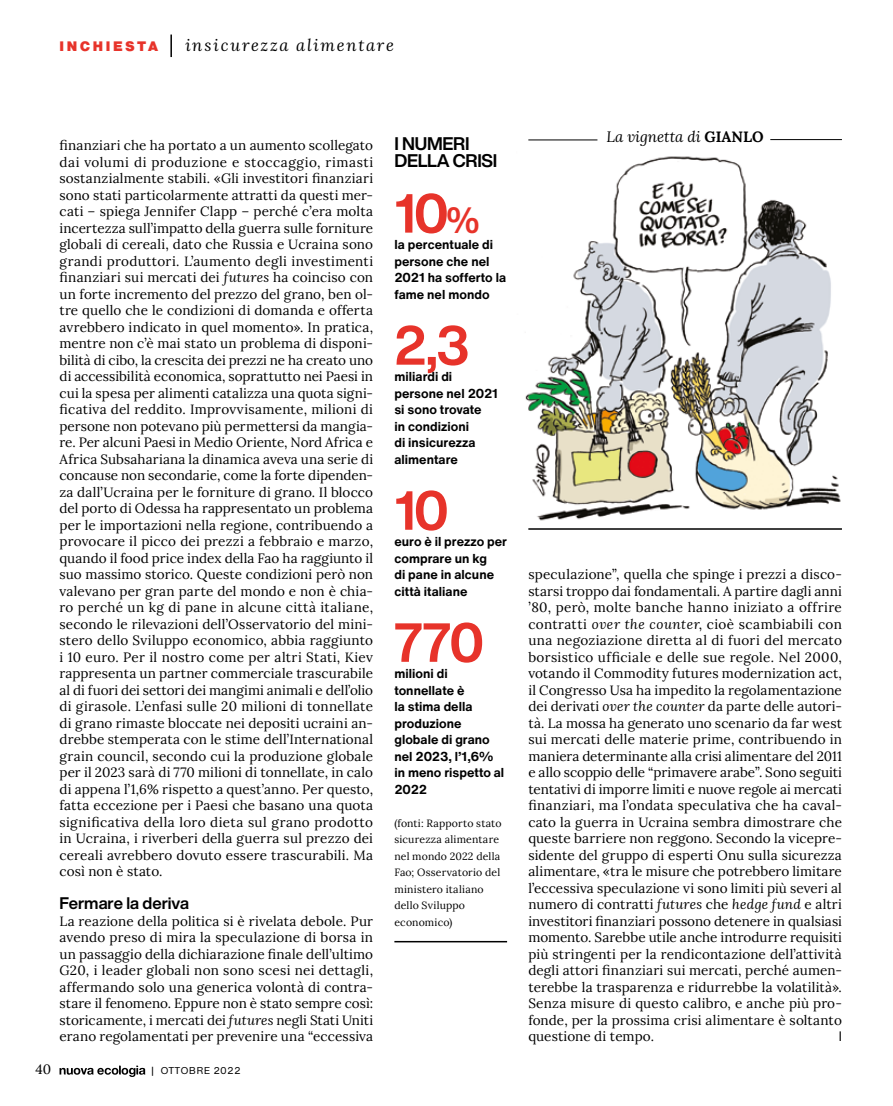
<style>
.page{position:relative;width:893px;height:1106px;background:#fff}
.page>*{position:absolute;margin:0;border:0;box-sizing:border-box;transform-origin:0 0}
.t1{font:700 54px "Helvetica Now Display";letter-spacing:-.035em;color:#e7332a}
.t2{font:700 18px/16.5px "Helvetica Now Display";letter-spacing:-.01em;color:#000}
.t3{font:italic 16.5px "Lora";letter-spacing:.105em;color:#000}
.t4{font:700 16.5px "Helvetica Now Display";color:#000}
.t5{font:italic 15px "Lora";color:#000}
.t6{font:13.5px/16.5px "Lora";letter-spacing:.01em;color:#000;text-align:justify}
.t7{font:900 13.5px "Helvetica Now Text";letter-spacing:.185em;color:#e7332a}
.t8{font:13.5px "Myriad Pro";color:#000}
.t9{font:700 12.75px/16.5px "Helvetica Now Text";color:#000}
.t10{font:10.5px/16.5px "Lora";letter-spacing:.015em;color:#000}
.t11{font:9px "Helvetica Now Micro";letter-spacing:.02em;color:#000}
.s1{font-style:italic}
.s2{font-size:36px}
.s3{font-weight:700;font-style:normal}
</style>
<div class="page">
<svg style="left:60px;top:1065px;width:85px;height:12px"></svg>
<hr style="left:170px;top:35px;width:2px;height:22px;background:#000">
<hr style="left:528px;top:140px;width:69px;height:1px;background:#000">
<img style="left:525px;top:156px;width:316px;height:365px">
<hr style="left:528px;top:528px;width:314px;height:2px;background:#000">
<hr style="left:394px;top:941px;width:113px;height:1px;background:#000">
<hr style="left:770px;top:139px;width:72px;height:1px;background:#000">
<p class="t7" style="left:60px;top:36px;width:100px">INCHIESTA</p>
<p class="t3" style="left:185px;top:34px;width:210px">insicurezza alimentare</p>
<p class="t6" style="left:60px;top:136px;width:315px">finanziari che ha portato a un aumento scollegato dai volumi di produzione e stoccaggio, rimasti sostanzialmente stabili. «Gli investitori finanziari sono stati particolarmente attratti da questi mer&shy;cati – spiega Jennifer Clapp – perché c’era molta incertezza sull’impatto della guerra sulle forniture globali di cereali, dato che Russia e Ucraina sono grandi produttori. L’aumento degli investimenti finanziari sui mercati dei <span class="s1">futures</span> ha coinciso con un forte incremento del prezzo del grano, ben ol&shy;tre quello che le condizioni di domanda e offerta avrebbero indicato in quel momento». In pratica, mentre non c’è mai stato un problema di disponi&shy;bilità di cibo, la crescita dei prezzi ne ha creato uno di accessibilità economica, soprattutto nei Paesi in cui la spesa per alimenti catalizza una quota signi&shy;ficativa del reddito. Improvvisamente, milioni di persone non potevano più permettersi da mangia&shy;re. Per alcuni Paesi in Medio Oriente, Nord Africa e Africa Subsahariana la dinamica aveva una serie di concause non secondarie, come la forte dipenden&shy;za dall’Ucraina per le forniture di grano. Il blocco del porto di Odessa ha rappresentato un problema per le importazioni nella regione, contribuendo a provocare il picco dei prezzi a febbraio e marzo, quando il food price index della Fao ha raggiunto il suo massimo storico. Queste condizioni però non valevano per gran parte del mondo e non è chia&shy;ro perché un kg di pane in alcune città italiane, secondo le rilevazioni dell’Osservatorio del mini&shy;stero dello Sviluppo economico, abbia raggiunto i 10 euro. Per il nostro come per altri Stati, Kiev rappresenta un partner commerciale trascurabile al di fuori dei settori dei mangimi animali e dell’olio di girasole. L’enfasi sulle 20 milioni di tonnellate di grano rimaste bloccate nei depositi ucraini an&shy;drebbe stemperata con le stime dell’International grain council, secondo cui la produzione globale per il 2023 sarà di 770 milioni di tonnellate, in calo di appena l’1,6% rispetto a quest’anno. Per questo, fatta eccezione per i Paesi che basano una quota significativa della loro dieta sul grano prodotto in Ucraina, i riverberi della guerra sul prezzo dei cereali avrebbero dovuto essere trascurabili. Ma così non è stato.</p>
<p class="t4" style="left:60px;top:892px;width:131px">Fermare la deriva</p>
<p class="t6" style="left:60px;top:912px;width:315px">La reazione della politica si è rivelata debole. Pur avendo preso di mira la speculazione di borsa in un passaggio della dichiarazione finale dell’ultimo G20, i leader globali non sono scesi nei dettagli, affermando solo una generica volontà di contra&shy;stare il fenomeno. Eppure non è stato sempre così: storicamente, i mercati dei <span class="s1">futures</span> negli Stati Uniti erano regolamentati per prevenire una “eccessiva</p>
<p class="t6" style="left:36px;top:1060px;width:17px">40</p>
<p class="t11" style="left:151px;top:1064px;width:91px">| OTTOBRE 2022</p>
<h2 class="t2" style="left:394px;top:135px;width:104px">I NUMERI<br>DELLA CRISI</h2>
<h1 class="t1" style="left:394px;top:176px;width:86px">10<span class="s2">%</span></h1>
<p class="t9" style="left:394px;top:236px;width:113px">la percentuale di persone che nel<br>2021 ha sofferto la fame nel mondo</p>
<h1 class="t1" style="left:394px;top:308px;width:76px">2,3</h1>
<p class="t9" style="left:394px;top:368px;width:105px">miliardi di persone nel 2021 si sono trovate<br>in condizioni<br>di insicurezza alimentare</p>
<h1 class="t1" style="left:394px;top:473px;width:56px">10</h1>
<p class="t9" style="left:394px;top:533px;width:114px">euro è il prezzo per comprare un kg<br>di pane in alcune città italiane</p>
<h1 class="t1" style="left:394px;top:605px;width:91px">770</h1>
<p class="t9" style="left:394px;top:665px;width:111px">milioni di tonnellate è<br>la stima della produzione globale di grano nel 2023, l’1,6% in meno rispetto al<br>2022</p>
<p class="t10" style="left:394px;top:814px;width:109px">(fonti: Rapporto stato sicurezza alimentare nel mondo 2022 della<br>Fao; Osservatorio del ministero italiano dello Sviluppo economico)</p>
<p class="t5" style="left:606px;top:126px;width:159px">La vignetta di <span class="s3">GIANLO</span></p>
<p class="t6" style="left:528px;top:565px;width:315px">speculazione”, quella che spinge i prezzi a disco&shy;starsi troppo dai fondamentali. A partire dagli anni ’80, però, molte banche hanno iniziato a offrire contratti <span class="s1">over the counter</span>, cioè scambiabili con una negoziazione diretta al di fuori del mercato borsistico ufficiale e delle sue regole. Nel 2000, votando il Commodity futures modernization act, il Congresso Usa ha impedito la regolamentazione dei derivati <span class="s1">over the counter</span> da parte delle autori&shy;tà. La mossa ha generato uno scenario da far west sui mercati delle materie prime, contribuendo in maniera determinante alla crisi alimentare del 2011 e allo scoppio delle “primavere arabe”. Sono seguiti tentativi di imporre limiti e nuove regole ai mercati finanziari, ma l’ondata speculativa che ha caval&shy;cato la guerra in Ucraina sembra dimostrare che queste barriere non reggono. Secondo la vicepre&shy;sidente del gruppo di esperti Onu sulla sicurezza alimentare, «tra le misure che potrebbero limitare l’eccessiva speculazione vi sono limiti più severi al numero di contratti <span class="s1">futures</span> che <span class="s1">hedge fund</span> e altri investitori finanziari possono detenere in qualsiasi momento. Sarebbe utile anche introdurre requisiti più stringenti per la rendicontazione dell’attività degli attori finanziari sui mercati, perché aumen&shy;terebbe la trasparenza e ridurrebbe la volatilità».<br>Senza misure di questo calibro, e anche più pro&shy;fonde, per la prossima crisi alimentare è soltanto questione di tempo.</p>
<p class="t8" style="left:839px;top:1028px;width:5px">l</p>
</div>
